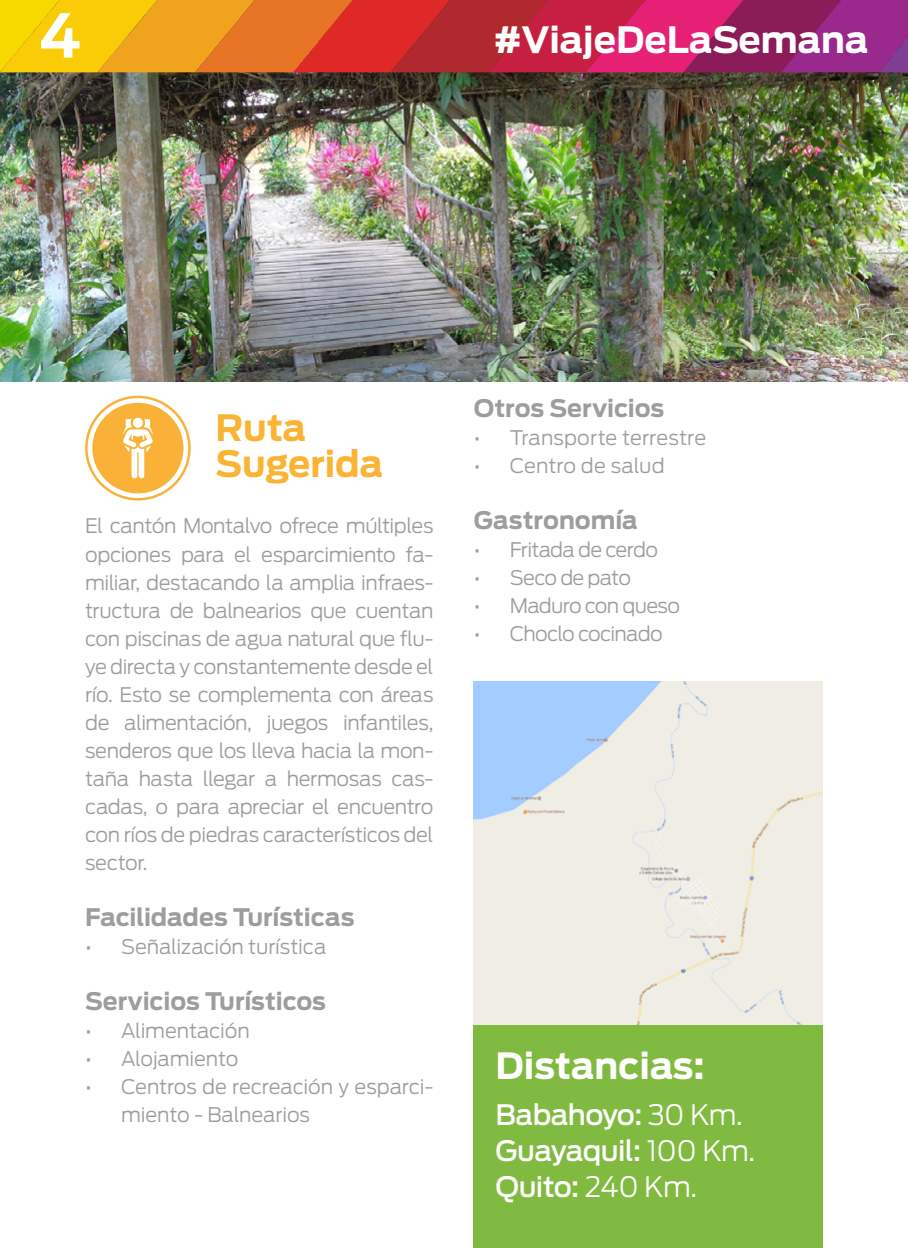
<style>
.page{position:relative;width:908px;height:1248px;background:#fff}
.page>*{position:absolute;margin:0;border:0;box-sizing:border-box;transform-origin:0 0}
.t1{font:700 60px "Antenna";color:#fff}
.t2{font:700 36px "Antenna";color:#fff}
.t3{font:700 36px/36px "Antenna";color:#fab333}
.t4{font:500 28px/36px "Antenna";letter-spacing:-.02em;color:#fff}
.t5{font:700 24px "Antenna";letter-spacing:-.005em;color:#9d9d9c}
.t6{font:300 20px/28px "Antenna";letter-spacing:-.015em;color:#9d9d9c;text-align:justify}
.t7{font:300 20px "Antenna";letter-spacing:-.035em;color:#9d9d9c}
.t8{font:300 20px "Antenna";letter-spacing:-.04em;color:#9d9d9c}
.t9{font:300 20px "Antenna";letter-spacing:.005em;color:#9d9d9c}
.s1{font-weight:300}
</style>
<div class="page">
<img style="left:0;top:72px;width:907px;height:309px">
<div style="left:473px;top:1024px;width:349px;height:223px;background:#80ba40"></div>
<svg style="left:85px;top:395px;width:106px;height:105px"></svg>
<div style="left:133px;top:418px;width:10px;height:10px;background:#fff;border-radius:50%"></div>
<img style="left:473px;top:681px;width:349px;height:343px">
<svg style="left:0;top:0;width:907px;height:72px;background:#cd523d"></svg>
<h1 class="t1" style="left:39px;top:0;width:44px">4</h1>
<h2 class="t2" style="left:493px;top:18px;width:376px">#ViajeDeLaSemana</h2>
<h2 class="t3" style="left:215px;top:410px;width:169px">Ruta<br>Sugerida</h2>
<p class="t6" style="left:85px;top:512px;width:350px">El cantón Montalvo ofrece múltiples opciones para el esparcimiento fa&shy;miliar, destacando la amplia infraes&shy;tructura de balnearios que cuentan con piscinas de agua natural que flu&shy;ye directa y constantemente desde el río. Esto se complementa con áreas de alimentación, juegos infantiles, senderos que los lleva hacia la mon&shy;taña hasta llegar a hermosas cas&shy;cadas, o para apreciar el encuentro con ríos de piedras característicos del sector.</p>
<p class="t5" style="left:85px;top:902px;width:271px">Facilidades Turísticas</p>
<p class="t6" style="left:85px;top:932px;width:243px">• Señalización turística</p>
<p class="t5" style="left:85px;top:986px;width:242px">Servicios Turísticos</p>
<p class="t6" style="left:85px;top:1016px;width:166px">• Alimentación</p>
<p class="t6" style="left:85px;top:1044px;width:155px">• Alojamiento</p>
<p class="t6" style="left:121px;top:1072px;width:313px;text-indent:-36px">• Centros de recreación y esparci&shy;miento - Balnearios</p>
<p class="t5" style="left:473px;top:393px;width:192px">Otros Servicios</p>
<p class="t9" style="left:473px;top:426px;width:234px">• Transporte terrestre</p>
<p class="t6" style="left:473px;top:451px;width:192px">• Centro de salud</p>
<p class="t5" style="left:473px;top:505px;width:165px">Gastronomía</p>
<p class="t7" style="left:473px;top:538px;width:186px">• Fritada de cerdo</p>
<p class="t8" style="left:473px;top:566px;width:159px">• Seco de pato</p>
<p class="t7" style="left:473px;top:594px;width:208px">• Maduro con queso</p>
<p class="t8" style="left:473px;top:622px;width:190px">• Choclo cocinado</p>
<h2 class="t2" style="left:495px;top:1044px;width:211px">Distancias:</h2>
<h3 class="t4" style="left:495px;top:1096px;width:261px">Babahoyo: <span class="s1">30 Km.<br></span>Guayaquil: <span class="s1">100 Km.<br></span>Quito: <span class="s1">240 Km.</span></h3>
</div>
